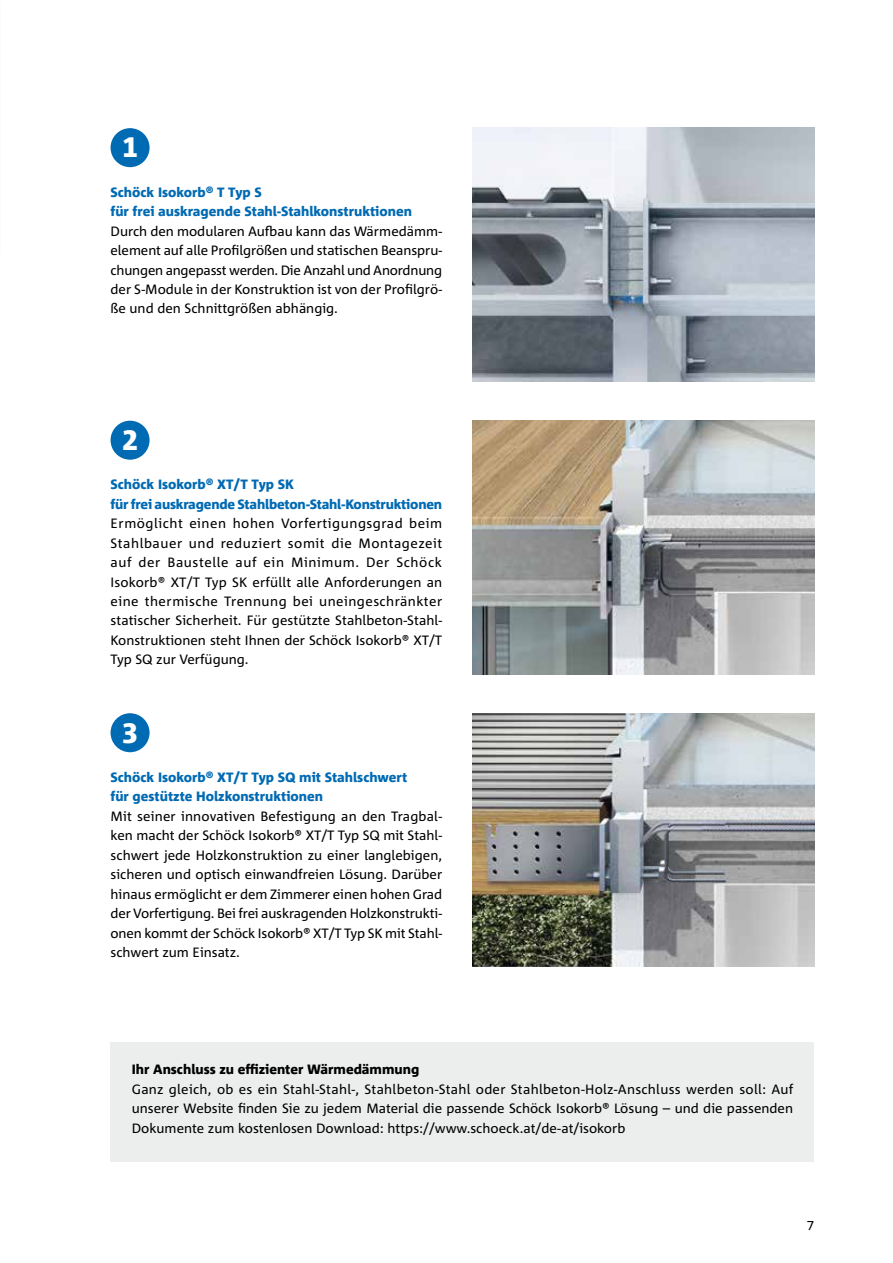
<style>
.page{position:relative;width:893px;height:1263px;background:#fff}
.page>*{position:absolute;margin:0;border:0;box-sizing:border-box;transform-origin:0 0}
.t1{font:800 28.05px "Corpid E1 s";color:#fff}
.t2{font:13.5px/19.5px "Corpid Schoeck";color:#000;text-align:justify}
.t3{font:800 13.5px/19.5px "Corpid Schoeck";color:#006ab3}
.t4{font:800 13.5px "Corpid Schoeck";color:#000}
</style>
<div class="page">
<div style="left:111px;top:128px;width:39px;height:39px;background:#006ab3;border-radius:50%"></div>
<div style="left:111px;top:421px;width:39px;height:39px;background:#006ab3;border-radius:50%"></div>
<div style="left:111px;top:713px;width:39px;height:39px;background:#006ab3;border-radius:50%"></div>
<img style="left:472px;top:421px;width:342px;height:253px">
<img style="left:472px;top:713px;width:342px;height:254px">
<img style="left:472px;top:127px;width:342px;height:255px">
<div style="left:111px;top:1043px;width:703px;height:119px;background:#eceded"></div>
<h1 class="t1" style="left:122px;top:130px;width:17px">1</h1>
<p class="t3" style="left:111px;top:182px;width:303px">Schöck Isokorb® T Typ S<br>für frei auskragende Stahl-Stahlkonstruktionen</p>
<p class="t2" style="left:111px;top:221px;width:333px">Durch den modularen Aufbau kann das Wärmedämm&shy;element auf alle Profilgrößen und statischen Beanspru&shy;chungen angepasst werden. Die Anzahl und Anordnung der S-Module in der Konstruktion ist von der Profilgrö&shy;ße und den Schnittgrößen abhängig.</p>
<h1 class="t1" style="left:122px;top:422px;width:17px">2</h1>
<p class="t3" style="left:111px;top:474px;width:333px">Schöck Isokorb® XT/T Typ SK<br>für frei auskragende Stahlbeton-Stahl-Konstruktionen</p>
<p class="t2" style="left:111px;top:513px;width:333px">Ermöglicht einen hohen Vorfertigungsgrad beim Stahlbauer und reduziert somit die Montagezeit auf der Baustelle auf ein Minimum. Der Schöck Isokorb® XT/T Typ SK erfüllt alle Anforderungen an eine thermische Trennung bei uneingeschränkter statischer Sicherheit. Für gestützte Stahlbeton-Stahl-Konstruktionen steht Ihnen der Schöck Isokorb® XT/T Typ SQ zur Verfügung.</p>
<h1 class="t1" style="left:122px;top:715px;width:17px">3</h1>
<p class="t3" style="left:111px;top:767px;width:298px">Schöck Isokorb® XT/T Typ SQ mit Stahlschwert für gestützte Holzkonstruktionen</p>
<p class="t2" style="left:111px;top:806px;width:333px">Mit seiner innovativen Befestigung an den Tragbal&shy;ken macht der Schöck Isokorb® XT/T Typ SQ mit Stahl&shy;schwert jede Holzkonstruktion zu einer langlebigen, sicheren und optisch einwandfreien Lösung. Darüber hinaus ermöglicht er dem Zimmerer einen hohen Grad der Vorfertigung. Bei frei auskragenden Holzkonstrukti&shy;onen kommt der Schöck Isokorb® XT/T Typ SK mit Stahl&shy;schwert zum Einsatz.</p>
<p class="t4" style="left:132px;top:1061px;width:289px">Ihr Anschluss zu effizienter Wärmedämmung</p>
<p class="t2" style="left:132px;top:1079px;width:663px">Ganz gleich, ob es ein Stahl-Stahl-, Stahlbeton-Stahl oder Stahlbeton-Holz-Anschluss werden soll: Auf unserer Website finden Sie zu jedem Material die passende Schöck Isokorb® Lösung – und die passenden Dokumente zum kostenlosen Download: https://www.schoeck.at/de-at/isokorb</p>
<p class="t2" style="left:807px;top:1215px;width:9px">7</p>
</div>
